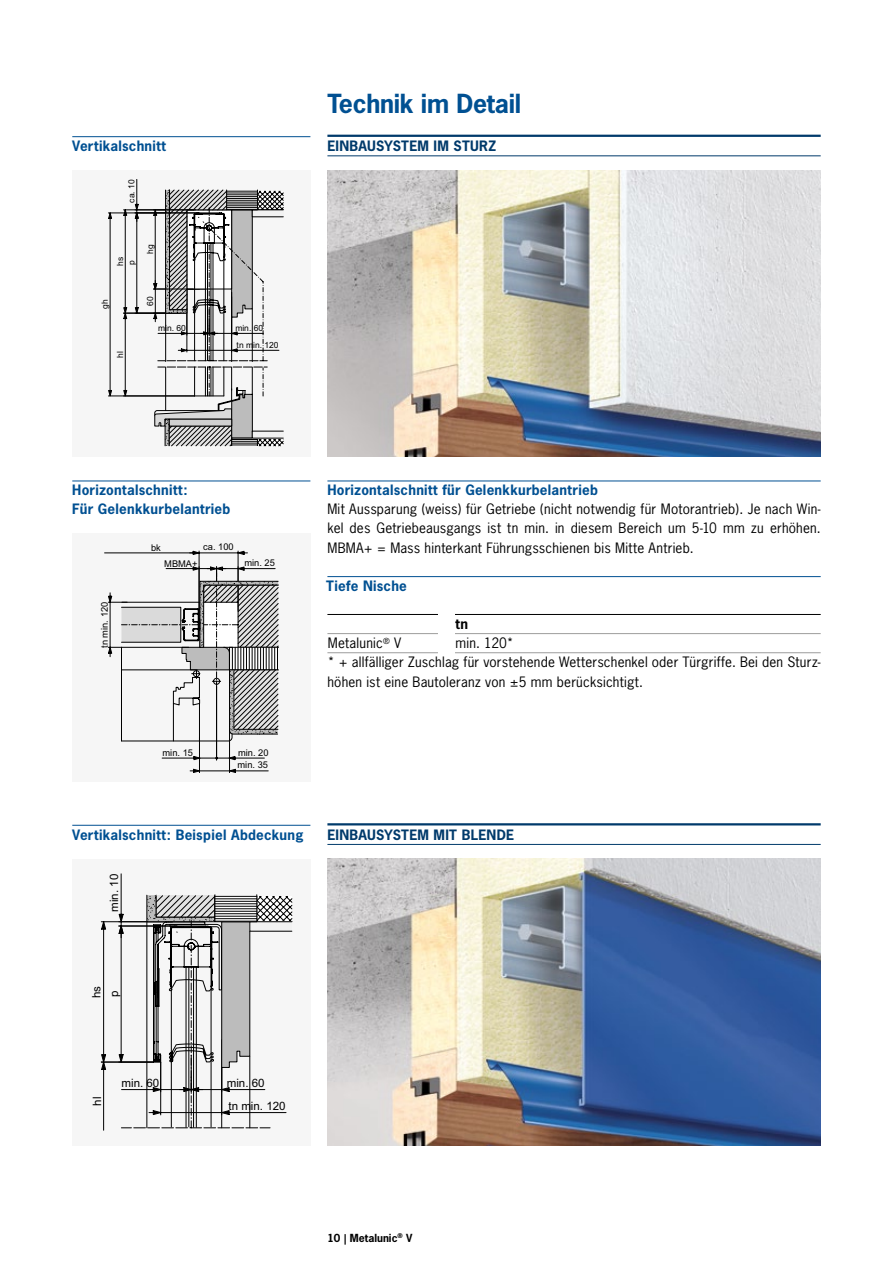
<style>
.page{position:relative;width:893px;height:1263px;background:#fff}
.page>*{position:absolute;margin:0;border:0;box-sizing:border-box;transform-origin:0 0}
.t1{font:700 24.75px "News Gothic";letter-spacing:-.01em;color:#005092}
.t2{font:13.5px/19.2px "News Gothic";letter-spacing:.015em;color:#000;text-align:justify}
.t3{font:700 13.5px/19.2px "News Gothic";letter-spacing:.02em;color:#005092}
.t4{font:700 13.5px "News Gothic";letter-spacing:.01em;color:#003a6b}
.t5{font:700 13.5px "News Gothic";color:#000}
.t6{font:11.55px/17.5px "Arial";color:#000}
.t7{font:700 10.5px "News Gothic";color:#000}
.t8{font:9.3px/12.1px "Arial";color:#000}
.t9{font:8.55px/17px "Arial";color:#000}
</style>
<div class="page">
<div style="left:72px;top:533px;width:238px;height:249px;background:#f6f6f6"></div>
<hr style="left:105px;top:553px;width:94px;height:1px;background:#000">
<svg style="left:108px;top:551px;width:170px;height:222px"></svg>
<img style="left:327px;top:858px;width:494px;height:287px">
<div style="left:72px;top:858px;width:238px;height:287px;background:#f6f6f6"></div>
<svg style="left:101px;top:874px;width:191px;height:256px"></svg>
<img style="left:327px;top:171px;width:494px;height:286px">
<div style="left:72px;top:170px;width:238px;height:287px;background:#f6f6f6"></div>
<svg style="left:108px;top:179px;width:175px;height:267px"></svg>
<hr style="left:327px;top:481px;width:494px;height:1px;background:#005092">
<hr style="left:327px;top:823px;width:494px;height:2px;background:#003a6b">
<hr style="left:327px;top:844px;width:494px;height:1px;background:#003a6b">
<hr style="left:327px;top:135px;width:494px;height:2px;background:#003a6b">
<hr style="left:327px;top:156px;width:494px;height:1px;background:#003a6b">
<hr style="left:72px;top:136px;width:238px;height:1px;background:#005092">
<hr style="left:72px;top:825px;width:238px;height:1px;background:#005092">
<hr style="left:327px;top:576px;width:494px;height:1px;background:#005092">
<hr style="left:455px;top:614px;width:366px;height:1px;background:#000">
<hr style="left:327px;top:614px;width:111px;height:1px;background:#000">
<hr style="left:327px;top:633px;width:111px;height:1px;background:#9d9d9c">
<hr style="left:455px;top:633px;width:366px;height:1px;background:#9d9d9c">
<hr style="left:327px;top:652px;width:111px;height:1px;background:#9d9d9c">
<hr style="left:455px;top:652px;width:366px;height:1px;background:#9d9d9c">
<hr style="left:72px;top:481px;width:238px;height:1px;background:#005092">
<h1 class="t1" style="left:327px;top:87px;width:195px">Technik im Detail</h1>
<p class="t3" style="left:72px;top:136px;width:95px">Vertikalschnitt</p>
<p class="t4" style="left:327px;top:137px;width:170px">EINBAUSYSTEM IM STURZ</p>
<p class="t9" style="left:123px;top:203px;width:25px;rotate:-90deg">ca. 10</p>
<p class="t9" style="left:112px;top:266px;width:10px;rotate:-90deg">hs</p>
<p class="t9" style="left:123px;top:265px;width:6px;rotate:-90deg">p</p>
<p class="t9" style="left:142px;top:254px;width:11px;rotate:-90deg">hg</p>
<p class="t9" style="left:97px;top:309px;width:11px;rotate:-90deg">gh</p>
<p class="t9" style="left:112px;top:358px;width:8px;rotate:-90deg">hl</p>
<p class="t9" style="left:142px;top:306px;width:11px;rotate:-90deg">60</p>
<p class="t9" style="left:158px;top:320px;width:29px">min. 60</p>
<p class="t9" style="left:235px;top:320px;width:45px">min. 60<br>tn min. 120</p>
<p class="t3" style="left:72px;top:480px;width:160px">Horizontalschnitt:<br>Für Gelenkkurbelantrieb</p>
<p class="t8" style="left:151px;top:542px;width:11px">bk</p>
<p class="t8" style="left:203px;top:541px;width:32px">ca. 100</p>
<p class="t8" style="left:98px;top:648px;width:47px;rotate:-90deg">tn min. 120</p>
<p class="t8" style="left:164px;top:557px;width:35px">MBMA+</p>
<p class="t8" style="left:245px;top:557px;width:32px">min. 25</p>
<p class="t3" style="left:327px;top:480px;width:272px">Horizontalschnitt für Gelenkkurbelantrieb</p>
<p class="t2" style="left:327px;top:500px;width:495px">Mit Aussparung (weiss) für Getriebe (nicht notwendig für Motorantrieb). Je nach Win&shy;kel des Getriebeausgangs ist tn min. in diesem Bereich um 5-10 mm zu erhöhen.<br>MBMA+ = Mass hinterkant Führungsschienen bis Mitte Antrieb.</p>
<p class="t3" style="left:326px;top:576px;width:82px">Tiefe Nische</p>
<p class="t5" style="left:456px;top:615px;width:14px">tn</p>
<p class="t2" style="left:328px;top:633px;width:75px">Metalunic<sup>®</sup> V</p>
<p class="t2" style="left:327px;top:633px;width:495px;text-align:left;text-indent:128px">min. 120*<br>* + allfälliger Zuschlag für vorstehende Wetterschenkel oder Türgriffe. Bei den Sturz&shy;höhen ist eine Bautoleranz von ±5 mm berücksichtigt.</p>
<p class="t8" style="left:163px;top:747px;width:32px">min. 15</p>
<p class="t8" style="left:238px;top:747px;width:32px">min. 20 min. 35</p>
<p class="t3" style="left:72px;top:824px;width:233px">Vertikalschnitt: Beispiel Abdeckung</p>
<p class="t6" style="left:105px;top:912px;width:39px;rotate:-90deg">min. 10</p>
<p class="t4" style="left:327px;top:825px;width:188px">EINBAUSYSTEM MIT BLENDE</p>
<p class="t6" style="left:88px;top:998px;width:14px;rotate:-90deg">hs p</p>
<p class="t6" style="left:89px;top:1105px;width:10px;rotate:-90deg">hl</p>
<p class="t6" style="left:122px;top:1074px;width:39px">min. 60</p>
<p class="t6" style="left:227px;top:1071px;width:60px;line-height:23px">min. 60<br>tn min. 120</p>
<p class="t7" style="left:327px;top:1231px;width:86px">10 | Metalunic<sup>®</sup> V</p>
</div>
